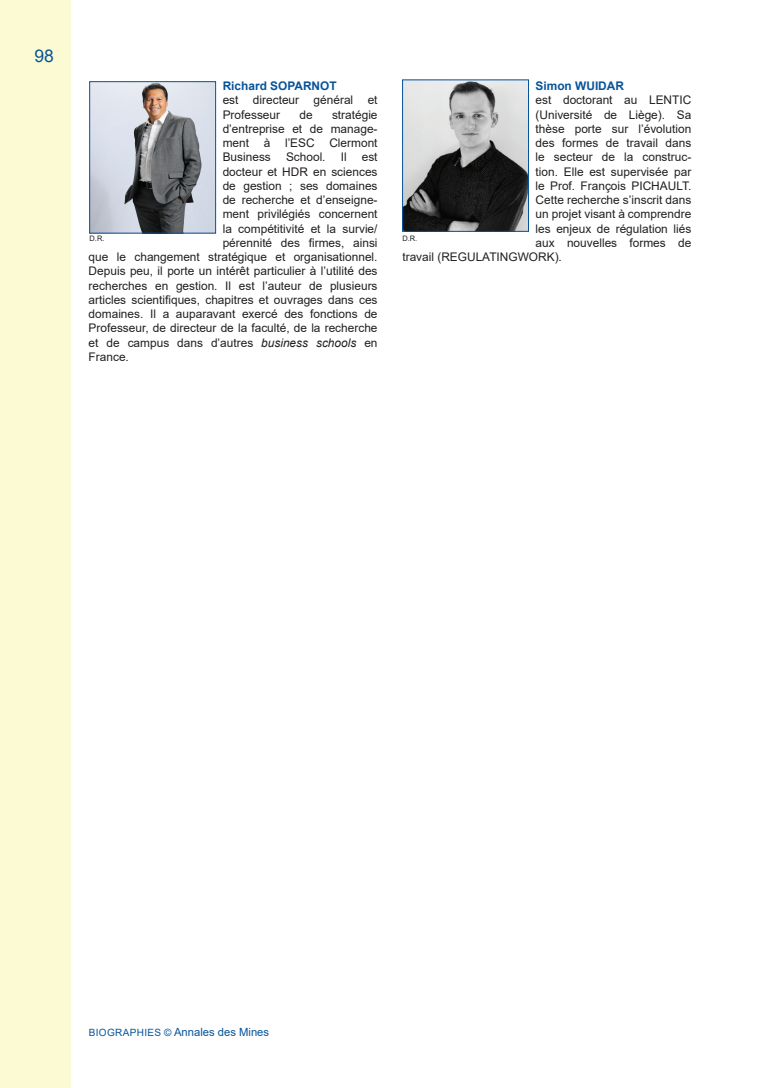
<style>
.page{position:relative;width:780px;height:1088px;background:#fff}
.page>*{position:absolute;margin:0;border:0;box-sizing:border-box;transform-origin:0 0}
.t1{font:17.5px "Arial";color:#07549a}
.texte_courant{font:11.88px/14.2px "Arial";color:#231f20}
.texte_courant-2{font:700 11.88px "Arial";color:#07549a}
.t2{font:11.25px "Arial";color:#07549a}
.légende{font:7.5px "Arial";color:#231f20}
.s1{font-style:italic}
.s2{font-size:10px}
</style>
<div class="page">
<div style="left:0;top:0;width:71px;height:1088px;background:#fcfad2"></div>
<img style="left:91px;top:83px;width:123px;height:148px">
<div style="left:89px;top:81px;width:127px;height:152px;border:1px solid #07549a"></div>
<img style="left:404px;top:82px;width:122px;height:147px">
<h1 class="t1" style="left:35px;top:44px;width:21px">98</h1>
<p class="texte_courant-2" style="left:223px;top:78px;width:115px">Richard SOPARNOT</p>
<p class="texte_courant" style="left:223px;top:93px;width:156px">est directeur général et<br>Professeur</p>
<p class="texte_courant" style="left:223px;top:107px;width:156px;text-align:justify;text-indent:109px">stratégie d’entreprise et de manage&shy;ment à l’ESC Clermont Business</p>
<p class="texte_courant" style="left:299px;top:107px;width:15px">de</p>
<p class="texte_courant" style="left:286px;top:150px;width:41px">School.</p>
<p class="texte_courant" style="left:341px;top:150px;width:7px">Il</p>
<p class="texte_courant" style="left:362px;top:150px;width:17px">est</p>
<p class="texte_courant" style="left:223px;top:164px;width:156px">docteur et HDR en sciences</p>
<p class="texte_courant" style="left:223px;top:179px;width:156px">de gestion ; ses domaines</p>
<p class="texte_courant" style="left:223px;top:193px;width:156px">de recherche et d’enseigne-</p>
<p class="texte_courant" style="left:223px;top:207px;width:156px">ment privilégiés concernent</p>
<p class="texte_courant" style="left:223px;top:221px;width:156px">la compétitivité et la survie/</p>
<p class="texte_courant" style="left:223px;top:236px;width:156px">pérennité des firmes, ainsi</p>
<p class="texte_courant" style="left:89px;top:250px;width:290px">que le changement stratégique et organisationnel.</p>
<p class="texte_courant" style="left:89px;top:264px;width:290px">Depuis peu, il porte un intérêt particulier à l’utilité des</p>
<p class="texte_courant" style="left:89px;top:278px;width:290px">recherches en gestion. Il est l’auteur de plusieurs</p>
<p class="texte_courant" style="left:89px;top:293px;width:290px">articles scientifiques, chapitres et ouvrages dans ces</p>
<p class="texte_courant" style="left:89px;top:307px;width:290px">domaines. Il a auparavant exercé des fonctions de</p>
<p class="texte_courant" style="left:89px;top:321px;width:290px">Professeur, de directeur de la faculté, de la recherche</p>
<p class="texte_courant" style="left:89px;top:335px;width:290px">et de campus dans d’autres <span class="s1">business schools</span> en</p>
<p class="texte_courant" style="left:89px;top:350px;width:42px">France.</p>
<p class="légende" style="left:89px;top:233px;width:16px">D.R.</p>
<p class="texte_courant-2" style="left:535px;top:78px;width:90px">Simon WUIDAR</p>
<p class="texte_courant" style="left:535px;top:93px;width:157px">est doctorant au LENTIC</p>
<p class="texte_courant" style="left:535px;top:107px;width:157px">(Université de Liège). Sa</p>
<p class="texte_courant" style="left:535px;top:122px;width:157px">thèse porte sur l’évolution</p>
<p class="texte_courant" style="left:535px;top:136px;width:157px">des formes de travail dans</p>
<p class="texte_courant" style="left:535px;top:150px;width:157px">le secteur de la construc-</p>
<p class="texte_courant" style="left:535px;top:164px;width:157px">tion. Elle est supervisée par</p>
<p class="texte_courant" style="left:535px;top:179px;width:157px">le Prof. François PICHAULT.</p>
<p class="texte_courant" style="left:535px;top:193px;width:157px">Cette recherche s’inscrit dans</p>
<p class="texte_courant" style="left:535px;top:207px;width:157px">un projet visant à comprendre</p>
<p class="texte_courant" style="left:535px;top:221px;width:157px">les enjeux de régulation liés</p>
<p class="texte_courant" style="left:535px;top:236px;width:157px">aux nouvelles formes de</p>
<p class="texte_courant" style="left:402px;top:250px;width:161px">travail (REGULATINGWORK).</p>
<p class="légende" style="left:402px;top:233px;width:16px">D.R.</p>
<p class="t2" style="left:89px;top:1024px;width:182px"><span class="s2">BIOGRAPHIES ©</span> Annales des Mines</p>
</div>
